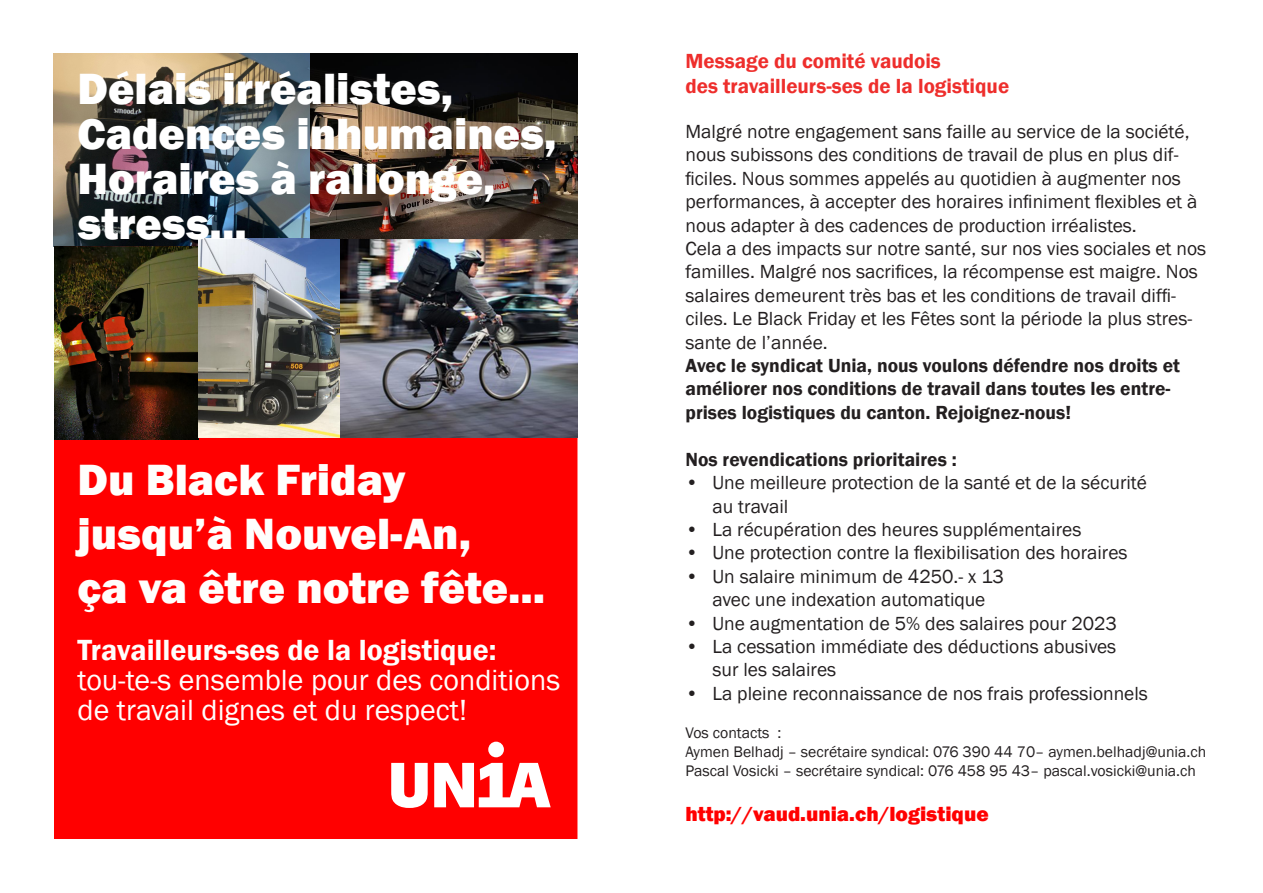
<style>
.page{position:relative;width:1263px;height:893px;background:#fff}
.page>*{position:absolute;margin:0;border:0;box-sizing:border-box;transform-origin:0 0}
.t1{font:800 45px "Franklin Gothic";color:#fff}
.t2{font:800 45px/54px "Franklin Gothic";color:#fffefc}
.t3{font:30px/30px "Franklin Gothic";color:#fffefc}
.t4{font:600 30px "Franklin Gothic";color:#fffefc}
.t5{font:600 21px "Franklin Gothic";color:#ee2e2c}
.t6{font:800 21px "Franklin Gothic";color:#f00}
.t7{font:19.5px/23.4px "Franklin Gothic";color:#231f20}
.t8{font:600 19.5px/23.4px "Franklin Gothic";color:#231f20}
.t9{font:15.75px "Franklin Gothic";color:#231f20}
</style>
<div class="page">
<div style="left:54px;top:438px;width:523px;height:401px;background:#f00"></div>
<svg style="left:488px;top:742px;width:16px;height:15px"></svg>
<svg style="left:391px;top:763px;width:37px;height:45px"></svg>
<svg style="left:434px;top:763px;width:117px;height:44px"></svg>
<img style="left:53px;top:53px;width:257px;height:194px">
<img style="left:339px;top:238px;width:238px;height:200px">
<img style="left:54px;top:247px;width:145px;height:192px">
<img style="left:199px;top:238px;width:140px;height:200px">
<img style="left:310px;top:53px;width:267px;height:185px">
<p class="t1" style="left:78px;top:60px;width:377px">Délais irréalistes,</p>
<p class="t1" style="left:78px;top:105px;width:480px">Cadences inhumaines,</p>
<p class="t1" style="left:78px;top:150px;width:419px">Horaires à rallonge,</p>
<p class="t1" style="left:78px;top:195px;width:171px">stress...</p>
<p class="t2" style="left:78px;top:453px;width:395px">Du Black Friday jusqu’à Nouvel-An,</p>
<p class="t2" style="left:78px;top:561px;width:469px">ça va être notre fête...</p>
<p class="t4" style="left:78px;top:631px;width:420px">Travailleurs-ses de la logistique:</p>
<p class="t3" style="left:78px;top:666px;width:484px">tou-te-s ensemble pour des conditions de travail dignes et du respect!</p>
<p class="t5" style="left:685px;top:48px;width:257px">Message du comité vaudois</p>
<p class="t5" style="left:685px;top:73px;width:325px">des travailleurs-ses de la logistique</p>
<p class="t7" style="left:685px;top:120px;width:513px">Malgré notre engagement sans faille au service de la société, nous subissons des conditions de travail de plus en plus dif&shy;ficiles. Nous sommes appelés au quotidien à augmenter nos performances, à accepter des horaires infiniment flexibles et à nous adapter à des cadences de production irréalistes.</p>
<p class="t7" style="left:685px;top:237px;width:522px">Cela a des impacts sur notre santé, sur nos vies sociales et nos familles. Malgré nos sacrifices, la récompense est maigre. Nos salaires demeurent très bas et les conditions de travail diffi&shy;ciles. Le Black Friday et les Fêtes sont la période la plus stres&shy;sante de l’année.</p>
<p class="t8" style="left:685px;top:354px;width:496px">Avec le syndicat Unia, nous voulons défendre nos droits et améliorer nos conditions de travail dans toutes les entre&shy;prises logistiques du canton. Rejoignez-nous!</p>
<p class="t8" style="left:685px;top:448px;width:273px">Nos revendications prioritaires :</p>
<p class="t7" style="left:712px;top:471px;width:436px;text-indent:-27px">• Une meilleure protection de la santé et de la sécurité au travail</p>
<p class="t7" style="left:685px;top:518px;width:397px">• La récupération des heures supplémentaires</p>
<p class="t7" style="left:685px;top:541px;width:444px">• Une protection contre la flexibilisation des horaires</p>
<p class="t7" style="left:685px;top:565px;width:320px;text-align:center">• Un salaire minimum de 4250.- x 13 avec une indexation automatique</p>
<p class="t7" style="left:685px;top:612px;width:433px">• Une augmentation de 5% des salaires pour 2023</p>
<p class="t7" style="left:712px;top:635px;width:405px;text-indent:-27px">• La cessation immédiate des déductions abusives sur les salaires</p>
<p class="t7" style="left:685px;top:682px;width:464px">• La pleine reconnaissance de nos frais professionnels</p>
<p class="t9" style="left:685px;top:723px;width:97px">Vos contacts :</p>
<p class="t9" style="left:685px;top:742px;width:522px">Aymen Belhadj – secrétaire syndical: 076 390 44 70– aymen.belhadj@unia.ch</p>
<p class="t9" style="left:685px;top:761px;width:512px">Pascal Vosicki – secrétaire syndical: 076 458 95 43– pascal.vosicki@unia.ch</p>
<p class="t6" style="left:685px;top:801px;width:305px">http://vaud.unia.ch/logistique</p>
</div>
